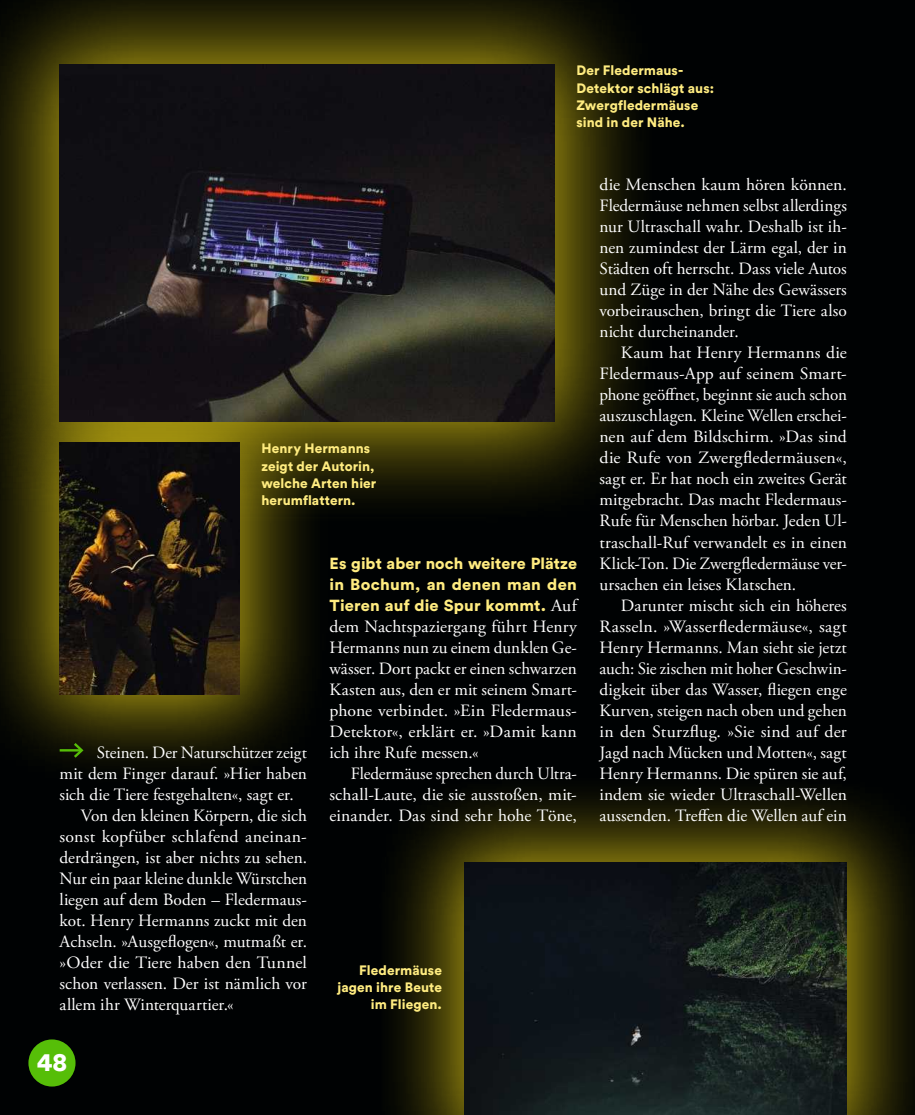
<style>
.page{position:relative;width:915px;height:1115px;background:#fff}
.page>*{position:absolute;margin:0;border:0;box-sizing:border-box;transform-origin:0 0}
.t1{font:900 25.8px "Circular Std";color:#fff}
.t2{font:17.25px/21px "Zeit Garamond Pro";color:#fff;text-align:justify}
.t3{font:900 15.9px/21px "Circular Std";letter-spacing:.01em;color:#ffec80;text-align:justify}
.t4{font:900 13.5px/17.2px "Circular Std";letter-spacing:.005em;color:#ffec80}
.s1{font-family:"Zeit Garamond Pro";font-weight:400;font-size:17.25px;color:#fff}
</style>
<div class="page">
<hr style="left:914px;top:0;width:1px;height:526px;background:#000203">
<div style="left:0;top:0;width:914px;height:1114px;background:#000203"></div>
<div style="left:0;top:348px;width:334px;height:440px;background:#fbe116;opacity:.75"></div>
<div style="left:0;top:0;width:662px;height:529px;background:#fbe116;opacity:.75"></div>
<div style="left:28px;top:1039px;width:47px;height:47px;background:#56be08;border-radius:50%"></div>
<div style="left:370px;top:768px;width:544px;height:346px;background:#fbe116;opacity:.75"></div>
<img style="left:464px;top:862px;width:382px;height:252px">
<hr style="left:60px;top:748px;width:22px;height:3px;background:#56be08">
<svg style="left:71px;top:740px;width:14px;height:20px"></svg>
<img style="left:60px;top:442px;width:180px;height:252px">
<img style="left:60px;top:64px;width:494px;height:357px">
<p class="t4" style="left:576px;top:62px;width:139px">Der Fledermaus-<br>Detektor schlägt aus:<br>Zwergfledermäuse sind in der Nähe.</p>
<p class="t4" style="left:261px;top:439px;width:116px">Henry Hermanns zeigt der Autorin, welche Arten hier herumflattern.</p>
<p class="t2" style="left:97px;top:742px;width:211px">Steinen. Der Naturschützer zeigt</p>
<p class="t2" style="left:60px;top:763px;width:249px">mit dem Finger darauf. »Hier haben</p>
<p class="t2" style="left:60px;top:784px;width:235px">sich die Tiere festgehalten«, sagt er.</p>
<p class="t2" style="left:81px;top:805px;width:227px">Von den kleinen Körpern, die sich</p>
<p class="t2" style="left:60px;top:826px;width:249px">sonst kopfüber schlafend aneinan-</p>
<p class="t2" style="left:60px;top:847px;width:249px">derdrängen, ist aber nichts zu sehen.</p>
<p class="t2" style="left:60px;top:868px;width:249px">Nur ein paar kleine dunkle Würstchen</p>
<p class="t2" style="left:60px;top:889px;width:249px">liegen auf dem Boden – Fledermaus-</p>
<p class="t2" style="left:60px;top:910px;width:249px">kot. Henry Hermanns zuckt mit den</p>
<p class="t2" style="left:60px;top:931px;width:249px">Achseln. »Ausgeflogen«, mutmaßt er.</p>
<p class="t2" style="left:60px;top:952px;width:249px">»Oder die Tiere haben den Tunnel</p>
<p class="t2" style="left:60px;top:973px;width:249px">schon verlassen. Der ist nämlich vor</p>
<p class="t2" style="left:60px;top:994px;width:176px">allem ihr Winterquartier.«</p>
<h1 class="t1" style="left:37px;top:1044px;width:32px">48</h1>
<p class="t3" style="left:329px;top:552px;width:249px">Es gibt aber noch weitere Plätze in Bochum, an denen man den Tieren auf die Spur kommt. <span class="s1">Auf</span></p>
<p class="t2" style="left:329px;top:616px;width:249px">dem Nachtspaziergang führt Henry Hermanns nun zu einem dunklen Ge&shy;wässer. Dort packt er einen schwarzen Kasten aus, den er mit seinem Smart&shy;phone verbindet. »Ein Fledermaus-Detektor«, erklärt er. »Damit kann ich ihre Rufe messen.«</p>
<p class="t2" style="left:329px;top:763px;width:249px;text-indent:21px">Fledermäuse sprechen durch Ultra&shy;schall-Laute, die sie ausstoßen, mit&shy;einander. Das sind sehr hohe Töne,</p>
<p class="t4" style="left:337px;top:960px;width:106px;text-align:right">Fledermäuse jagen ihre Beute im Fliegen.</p>
<p class="t2" style="left:599px;top:175px;width:249px">die Menschen kaum hören können.<br>Fledermäuse nehmen selbst allerdings nur Ultraschall wahr. Deshalb ist ih&shy;nen zumindest der Lärm egal, der in Städten oft herrscht. Dass viele Autos und Züge in der Nähe des Gewässers vorbeirauschen, bringt die Tiere also nicht durcheinander.</p>
<p class="t2" style="left:599px;top:343px;width:249px;text-indent:21px">Kaum hat Henry Hermanns die Fledermaus-App auf seinem Smart&shy;phone geöffnet, beginnt sie auch schon auszuschlagen. Kleine Wellen erschei&shy;nen auf dem Bildschirm. »Das sind die Rufe von Zwergfledermäusen«, sagt er. Er hat noch ein zweites Gerät mitgebracht. Das macht Fledermaus-Rufe für Menschen hörbar. Jeden Ul&shy;traschall-Ruf verwandelt es in einen Klick-Ton. Die Zwergfledermäuse ver&shy;ursachen ein leises Klatschen.</p>
<p class="t2" style="left:599px;top:595px;width:249px;text-indent:21px">Darunter mischt sich ein höheres Rasseln. »Wasserfledermäuse«, sagt Henry Hermanns. Man sieht sie jetzt auch: Sie zischen mit hoher Geschwin&shy;digkeit über das Wasser, fliegen enge Kurven, steigen nach oben und gehen in den Sturzflug. »Sie sind auf der Jagd nach Mücken und Motten«, sagt Henry Hermanns. Die spüren sie auf, indem sie wieder Ultraschall-Wellen aussenden. Treffen die Wellen auf ein</p>
</div>
